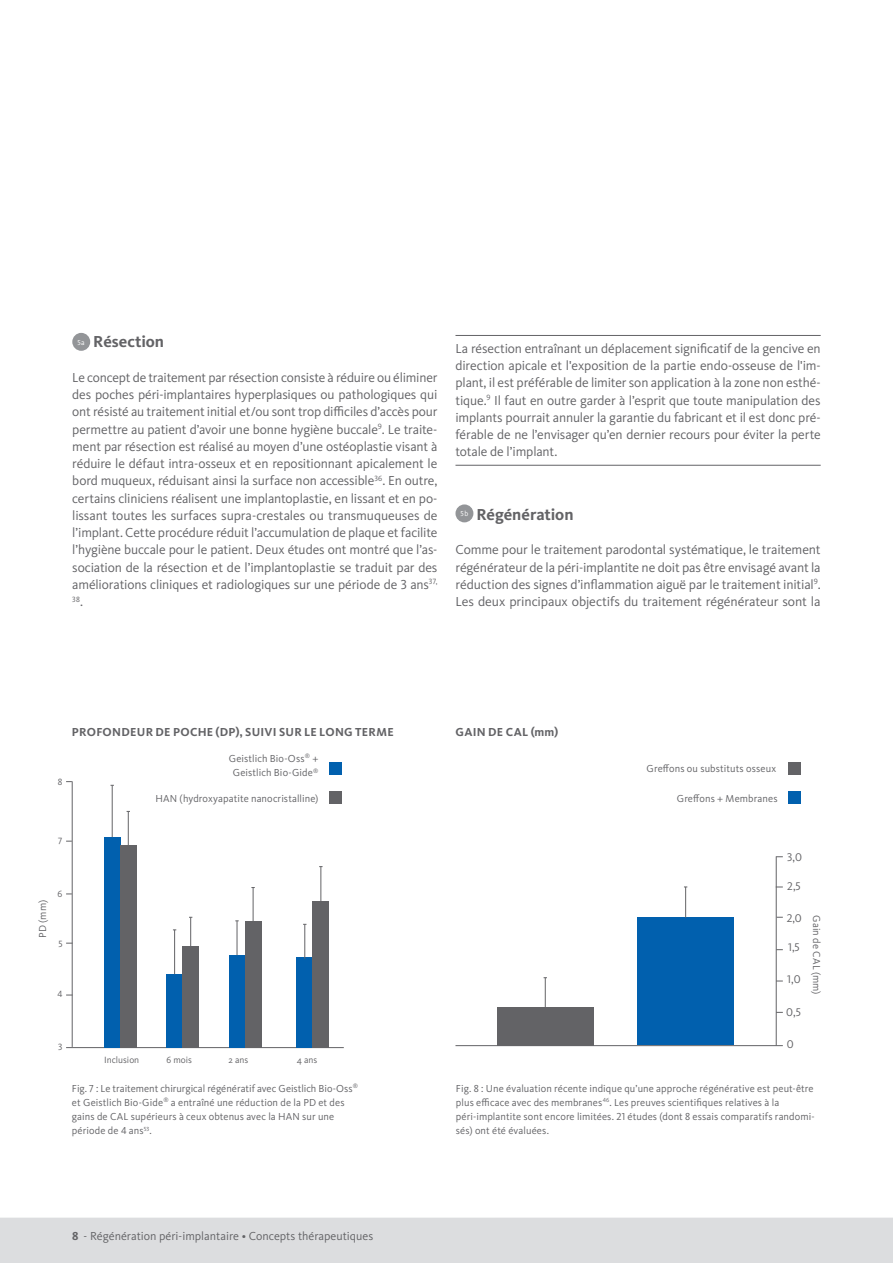
<style>
.page{position:relative;width:893px;height:1263px;background:#fff}
.page>*{position:absolute;margin:0;border:0;box-sizing:border-box;transform-origin:0 0}
.Überschrift_2{font:700 16.5px "Kievit Pro";color:#636366}
.Fliesstext{font:13.5px/17.2px "Kievit Pro";letter-spacing:-.01em;color:#636366;text-align:justify}
.Kasten{font:13.5px/17.2px "Kievit Pro";letter-spacing:-.01em;color:#636366;text-align:justify}
.Zwischentitel_Grafik{font:700 12px "Kievit Pro";letter-spacing:.025em;color:#636366}
.t1{font:12px "Kievit Pro";color:#636366}
.t2{font:11.55px "Kievit OT";color:#636366}
.Legende{font:10.5px/14.1px "Kievit OT";letter-spacing:.005em;color:#636366}
.t3{font:9.45px "Kievit OT";color:#636366}
.Fliesstext-2{font:7.8px "Kievit Pro";color:#636366}
.t4{font:7.5px "Kievit OT";color:#fff}
.s1{font-size:13.5px}
.s2{font-weight:700}
</style>
<div class="page">
<div style="left:0;top:1217px;width:893px;height:46px;background:#dcdddf"></div>
<div style="left:72px;top:333px;width:18px;height:18px;background:#939598;border-radius:50%"></div>
<hr style="left:776px;top:856px;width:1px;height:190px;background:#636366">
<hr style="left:455px;top:1045px;width:328px;height:1px;background:#636366">
<div style="left:497px;top:1007px;width:96px;height:39px;background:#636366"></div>
<svg style="left:544px;top:977px;width:3px;height:30px"></svg>
<div style="left:637px;top:918px;width:97px;height:127px;background:#0160ae"></div>
<hr style="left:685px;top:887px;width:1px;height:31px;background:#636366">
<hr style="left:455px;top:335px;width:366px;height:1px;background:#636366">
<hr style="left:455px;top:465px;width:366px;height:1px;background:#636366">
<div style="left:455px;top:504px;width:18px;height:18px;background:#939598;border-radius:50%"></div>
<hr style="left:72px;top:781px;width:1px;height:266px;background:#636366">
<hr style="left:66px;top:1047px;width:278px;height:1px;background:#636366">
<div style="left:104px;top:837px;width:16px;height:211px;background:#0160ae"></div>
<div style="left:167px;top:974px;width:16px;height:74px;background:#0160ae"></div>
<div style="left:229px;top:955px;width:16px;height:93px;background:#0160ae"></div>
<div style="left:297px;top:957px;width:16px;height:90px;background:#0160ae"></div>
<div style="left:120px;top:846px;width:16px;height:202px;background:#636366"></div>
<div style="left:183px;top:947px;width:16px;height:101px;background:#636366"></div>
<div style="left:245px;top:922px;width:16px;height:126px;background:#636366"></div>
<div style="left:313px;top:901px;width:16px;height:146px;background:#636366"></div>
<hr style="left:112px;top:785px;width:1px;height:52px;background:#636366">
<hr style="left:174px;top:930px;width:1px;height:44px;background:#636366">
<hr style="left:237px;top:921px;width:1px;height:34px;background:#636366">
<hr style="left:304px;top:924px;width:1px;height:35px;background:#636366">
<hr style="left:128px;top:811px;width:1px;height:35px;background:#636366">
<hr style="left:190px;top:917px;width:1px;height:30px;background:#636366">
<hr style="left:253px;top:887px;width:1px;height:35px;background:#636366">
<hr style="left:320px;top:867px;width:1px;height:34px;background:#636366">
<div style="left:329px;top:762px;width:13px;height:13px;background:#0160ae"></div>
<div style="left:329px;top:791px;width:13px;height:13px;background:#636366"></div>
<div style="left:788px;top:791px;width:13px;height:13px;background:#0160ae"></div>
<div style="left:788px;top:762px;width:13px;height:13px;background:#636366"></div>
<p class="t4" style="left:77px;top:337px;width:9px">5a</p>
<p class="Überschrift_2" style="left:93px;top:332px;width:72px">Résection</p>
<p class="Fliesstext" style="left:72px;top:368px;width:367px">Le concept de traitement par résection consiste à réduire ou éliminer des poches péri-implantaires hyperplasiques ou pathologiques qui ont résisté au traitement initial et/ou sont trop difficiles d’accès pour permettre au patient d’avoir une bonne hygiène buccale<sup>9</sup>. Le traite&shy;ment par résection est réalisé au moyen d’une ostéoplastie visant à réduire le défaut intra-osseux et en repositionnant apicalement le bord muqueux, réduisant ainsi la surface non accessible<sup>36</sup>. En outre, certains cliniciens réalisent une implantoplastie, en lissant et en po&shy;lissant toutes les surfaces supra-crestales ou transmuqueuses de l’implant. Cette procédure réduit l’accumulation de plaque et facilite l’hygiène buccale pour le patient. Deux études ont montré que l’as&shy;sociation de la résection et de l’implantoplastie se traduit par des améliorations cliniques et radiologiques sur une période de 3 ans<sup>37,</sup></p>
<p class="Fliesstext-2" style="left:72px;top:594px;width:12px">38<span class="s1">.</span></p>
<p class="Kasten" style="left:455px;top:340px;width:367px">La résection entraînant un déplacement significatif de la gencive en direction apicale et l'exposition de la partie endo-osseuse de l'im&shy;plant, il est préférable de limiter son application à la zone non esthé&shy;tique.<sup>9</sup> Il faut en outre garder à l’esprit que toute manipulation des implants pourrait annuler la garantie du fabricant et il est donc pré&shy;férable de ne l’envisager qu’en dernier recours pour éviter la perte totale de l’implant.</p>
<p class="t4" style="left:461px;top:509px;width:9px">5b</p>
<p class="Überschrift_2" style="left:476px;top:504px;width:99px">Régénération</p>
<p class="Fliesstext" style="left:455px;top:541px;width:367px">Comme pour le traitement parodontal systématique, le traitement régénérateur de la péri-implantite ne doit pas être envisagé avant la réduction des signes d’inflammation aiguë par le traitement initial<sup>9</sup>.<br>Les deux principaux objectifs du traitement régénérateur sont la</p>
<p class="t3" style="left:58px;top:776px;width:6px">8</p>
<p class="Zwischentitel_Grafik" style="left:72px;top:725px;width:323px">PROFONDEUR DE POCHE (DP), SUIVI SUR LE LONG TERME</p>
<p class="Legende" style="left:229px;top:751px;width:91px;text-align:center">Geistlich Bio-Oss<sup>®</sup> +<br>Geistlich Bio-Gide<sup>®</sup></p>
<p class="Legende" style="left:155px;top:791px;width:164px">HAN (hydroxyapatite nanocristalline)</p>
<p class="Zwischentitel_Grafik" style="left:456px;top:725px;width:104px">GAIN DE CAL (mm)</p>
<p class="Legende" style="left:646px;top:762px;width:131px">Greffons ou substituts osseux</p>
<p class="Legende" style="left:677px;top:791px;width:102px">Greffons + Membranes</p>
<p class="t3" style="left:58px;top:835px;width:6px">7</p>
<p class="Legende" style="left:35px;top:937px;width:39px;rotate:-90deg">PD (mm)</p>
<p class="t3" style="left:58px;top:888px;width:6px">6</p>
<p class="t3" style="left:58px;top:938px;width:6px">5</p>
<p class="t3" style="left:58px;top:988px;width:6px">4</p>
<p class="t3" style="left:58px;top:1041px;width:6px">3</p>
<p class="t2" style="left:787px;top:850px;width:16px">3,0</p>
<p class="t3" style="left:104px;top:1054px;width:37px">Inclusion</p>
<p class="t3" style="left:167px;top:1054px;width:27px">6 mois</p>
<p class="t3" style="left:228px;top:1054px;width:21px">2 ans</p>
<p class="t3" style="left:297px;top:1054px;width:22px">4 ans</p>
<p class="t2" style="left:787px;top:879px;width:15px">2,5</p>
<p class="t2" style="left:787px;top:911px;width:17px">2,0</p>
<p class="t2" style="left:788px;top:940px;width:13px">1,5</p>
<p class="t2" style="left:787px;top:972px;width:15px">1,0</p>
<p class="t2" style="left:786px;top:1005px;width:16px">0,5</p>
<p class="t2" style="left:787px;top:1037px;width:8px">0</p>
<p class="Legende" style="left:824px;top:915px;width:81px;rotate:90deg">Gain de CAL (mm)</p>
<p class="Legende" style="left:72px;top:1081px;width:288px">Fig. 7 : Le traitement chirurgical régénératif avec Geistlich Bio-Oss<sup>® </sup>et Geistlich Bio-Gide<sup>®</sup> a entraîné une réduction de la PD et des gains de CAL supérieurs à ceux obtenus avec la HAN sur une période de 4 ans<sup>53</sup>.</p>
<p class="Legende" style="left:456px;top:1081px;width:360px">Fig. 8 : Une évaluation récente indique qu’une approche régénérative est peut-être plus efficace avec des membranes<sup>46</sup>. Les preuves scientifiques relatives à la péri-implantite sont encore limitées. 21 études (dont 8 essais comparatifs randomi&shy;sés) ont été évaluées.</p>
<p class="t1" style="left:72px;top:1229px;width:302px"><span class="s2">8</span> - Régénération péri-implantaire • Concepts thérapeutiques</p>
</div>
